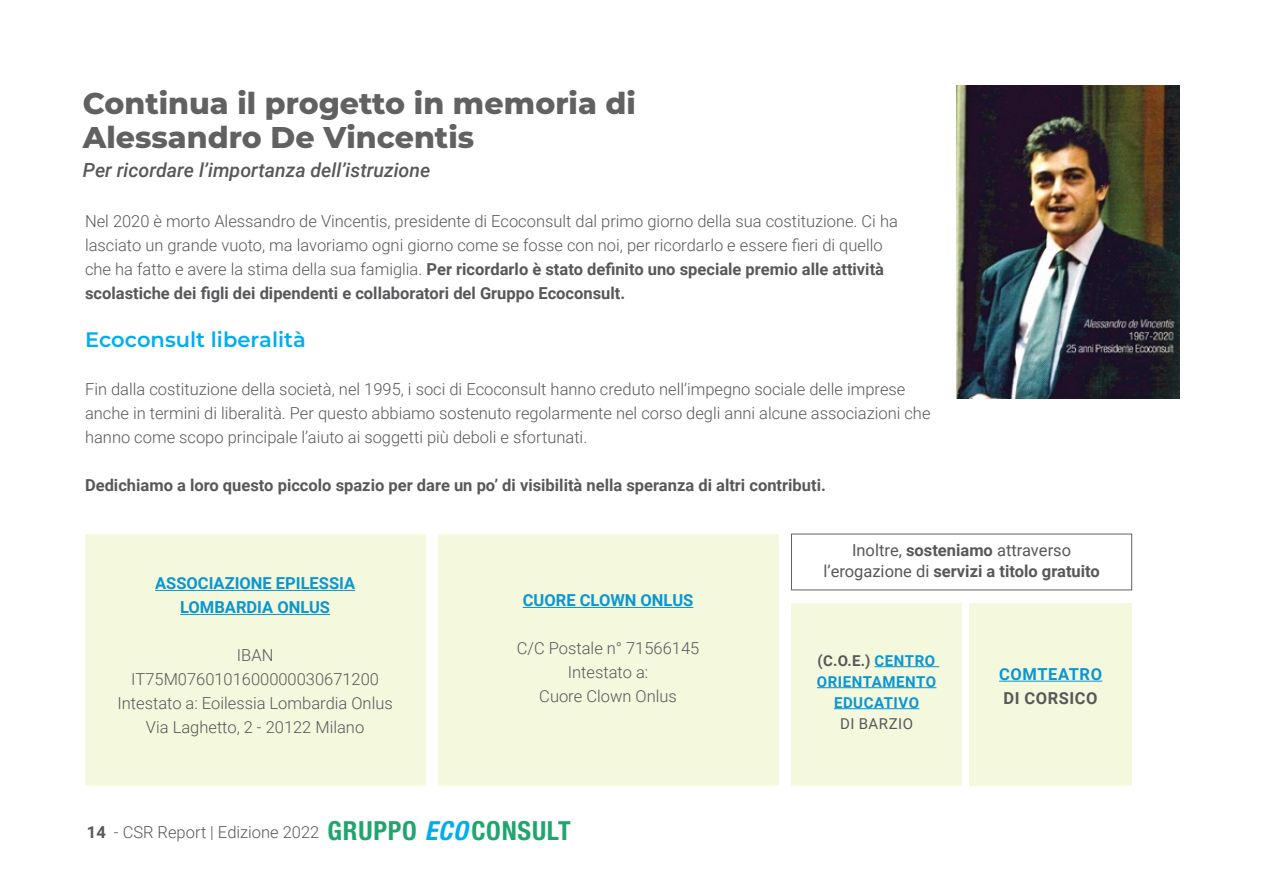
<style>
.page{position:relative;width:1263px;height:893px;background:#fff}
.page>*{position:absolute;margin:0;border:0;box-sizing:border-box;transform-origin:0 0}
.t1{font:800 30px "Montserrat";color:#616161}
.t2{font:600 21px "Montserrat";color:#00aeef}
.t3{font:italic 500 19.5px "Roboto";color:#57585a}
.t4{font:300 16.5px/24px "Roboto";color:#57585a}
.t5{font:700 16.5px "Roboto";color:#57585a}
.t6{font:700 16.5px "Roboto";color:#0a96d1}
.t7{font:16.5px "Roboto";color:#57585a}
.t8{font:700 16.5px/24px "Roboto";letter-spacing:.035em;color:#0a96d1}
.t9{font:700 15px/21px "Roboto";letter-spacing:.035em;color:#0a96d1}
.t10{font:15px "Roboto";letter-spacing:.035em;color:#57585a}
.s1{font-weight:700}
.s2{font-family:"Helvetica Neue LT";font-weight:700;font-stretch:condensed;font-size:26.25px;color:#22a46f}
.s3{font-family:"Helvetica Neue LT";font-weight:700;font-style:italic;font-stretch:condensed;font-size:26.25px;color:#00aeef}
.s4{font-weight:400}
.s5{color:#57585a}
</style>
<div class="page">
<img style="left:957px;top:85px;width:223px;height:313px">
<div style="left:85px;top:534px;width:340px;height:252px;background:#f4f8dd"></div>
<hr style="left:155px;top:590px;width:200px;height:1px;background:#0a96d1">
<hr style="left:180px;top:614px;width:150px;height:1px;background:#0a96d1">
<div style="left:438px;top:534px;width:340px;height:252px;background:#f4f8dd"></div>
<hr style="left:523px;top:607px;width:170px;height:1px;background:#0a96d1">
<div style="left:969px;top:603px;width:163px;height:183px;background:#f4f8dd"></div>
<hr style="left:999px;top:681px;width:103px;height:1px;background:#0a96d1">
<div style="left:791px;top:603px;width:170px;height:183px;background:#f4f8dd"></div>
<hr style="left:874px;top:666px;width:65px;height:1px;background:#0a96d1">
<hr style="left:817px;top:687px;width:119px;height:1px;background:#0a96d1">
<hr style="left:834px;top:708px;width:85px;height:1px;background:#0a96d1">
<hr style="left:1262px;top:642px;width:1px;height:251px;background:#e6e7e9">
<p class="t1" style="left:83px;top:81px;width:554px">Continua il progetto in memoria di</p>
<p class="t1" style="left:83px;top:116px;width:393px">Alessandro De Vincentis</p>
<p class="t3" style="left:83px;top:156px;width:349px">Per ricordare l’importanza dell’istruzione</p>
<p class="t4" style="left:85px;top:209px;width:814px">Nel 2020 è morto Alessandro de Vincentis, presidente di Ecoconsult dal primo giorno della sua costituzione. Ci ha lasciato un grande vuoto, ma lavoriamo ogni giorno come se fosse con noi, per ricordarlo e essere fieri di quello che ha fatto e avere la stima della sua famiglia. <span class="s1">Per ricordarlo è stato definito uno speciale premio alle attività scolastiche dei figli dei dipendenti e collaboratori del Gruppo Ecoconsult.</span></p>
<p class="t2" style="left:85px;top:325px;width:222px">Ecoconsult liberalità</p>
<p class="t4" style="left:85px;top:377px;width:847px">Fin dalla costituzione della società, nel 1995, i soci di Ecoconsult hanno creduto nell’impegno sociale delle imprese anche in termini di liberalità. Per questo abbiamo sostenuto regolarmente nel corso degli anni alcune associazioni che hanno come scopo principale l’aiuto ai soggetti più deboli e sfortunati.</p>
<p class="t5" style="left:85px;top:474px;width:742px">Dedichiamo a loro questo piccolo spazio per dare un po’ di visibilità nella speranza di altri contributi.</p>
<p class="t6" style="left:155px;top:572px;width:201px">ASSOCIAZIONE EPILESSIA</p>
<p class="t6" style="left:180px;top:596px;width:151px">LOMBARDIA ONLUS</p>
<p class="t4" style="left:237px;top:643px;width:38px">IBAN</p>
<p class="t4" style="left:131px;top:667px;width:249px">IT75M0760101600000030671200</p>
<p class="t4" style="left:117px;top:691px;width:277px">Intestato a: Eoilessia Lombardia Onlus</p>
<p class="t4" style="left:146px;top:715px;width:220px">Via Laghetto, 2 - 20122 Milano</p>
<p class="t6" style="left:523px;top:589px;width:172px">CUORE CLOWN ONLUS</p>
<p class="t4" style="left:517px;top:636px;width:184px">C/C Postale n° 71566145</p>
<p class="t4" style="left:568px;top:660px;width:82px">Intestato a:</p>
<p class="t4" style="left:539px;top:684px;width:139px">Cuore Clown Onlus</p>
<p class="t4" style="left:87px;top:820px;width:485px"><span class="s1">14</span> - CSR Report | Edizione 2022 <span class="s2">GRUPPO</span> <span class="s3">ECO</span><span class="s2">CONSULT</span></p>
<p class="t7" style="left:852px;top:538px;width:221px">Inoltre, <span class="s1">sosteniamo</span> attraverso</p>
<p class="t5" style="left:823px;top:559px;width:278px"><span class="s4">l’erogazione di</span> servizi a titolo gratuito</p>
<p class="t9" style="left:817px;top:649px;width:121px"><span class="s5">(C.O.E.)</span> CENTRO<br>ORIENTAMENTO</p>
<p class="t9" style="left:834px;top:691px;width:87px">EDUCATIVO</p>
<p class="t10" style="left:840px;top:713px;width:75px">DI BARZIO</p>
<p class="t8" style="left:999px;top:661px;width:105px">COMTEATRO<br><span class="s5">DI CORSICO</span></p>
</div>
